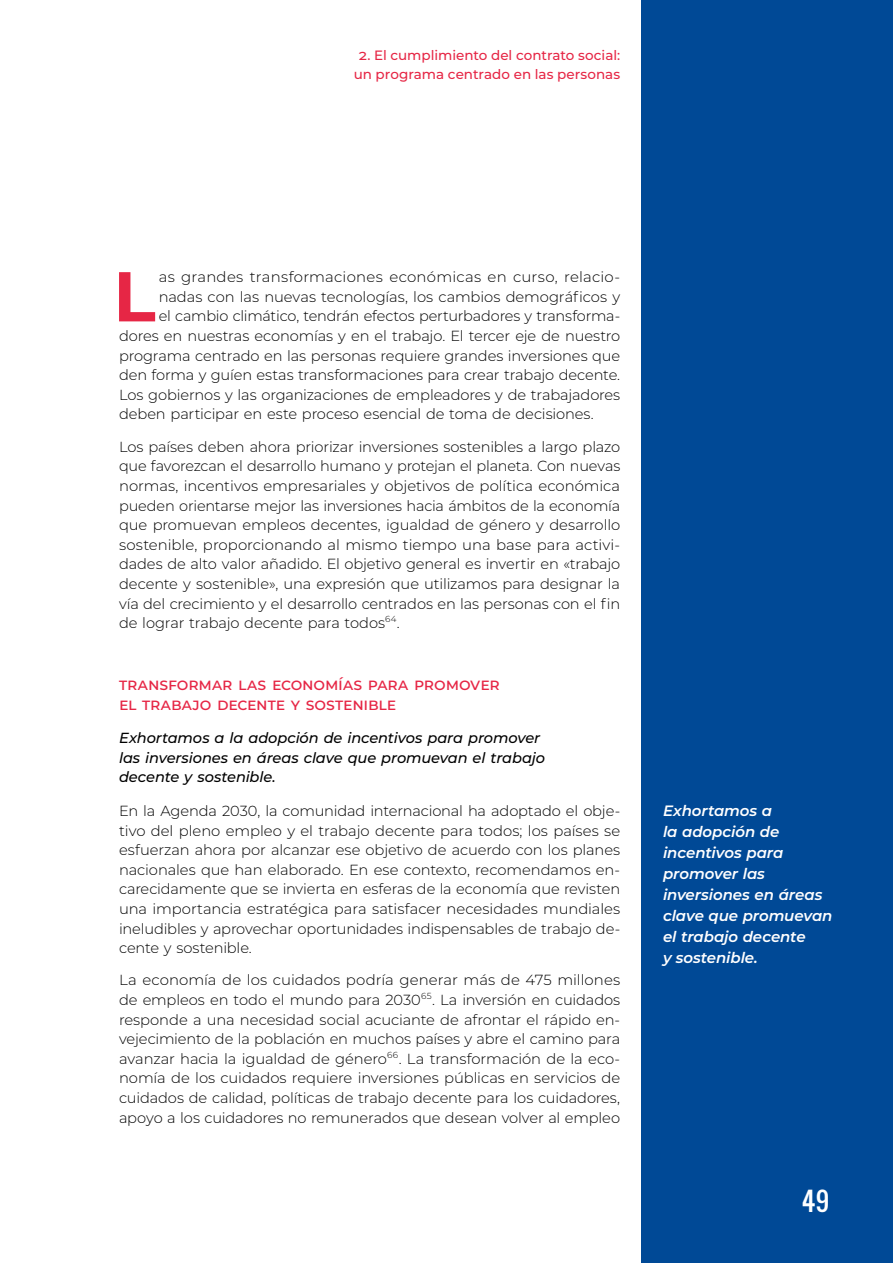
<style>
.page{position:relative;width:893px;height:1263px;background:#fff}
.page>*{position:absolute;margin:0;border:0;box-sizing:border-box;transform-origin:0 0}
.t1{font:700 70.35px "Montserrat";color:#e62645}
.t2{font:25.5px "Oswald";color:#fff}
.t3{font:500 16.5px "Montserrat";color:#e62645}
.t4{font:italic 600 15px/21px "Montserrat";letter-spacing:-.005em;color:#fff}
.t5{font:300 14.7px/19.6px "Montserrat";letter-spacing:-.01em;color:#000;text-align:justify}
.t6{font:italic 500 14.7px/19.6px "Montserrat";letter-spacing:-.01em;color:#000}
.t7{font:300 14.7px "Montserrat";letter-spacing:.015em;color:#000}
.t8{font:500 13.5px/19.2px "Montserrat";letter-spacing:-.005em;color:#e62645;text-align:center}
</style>
<div class="page">
<div style="left:641px;top:0;width:252px;height:1263px;background:#004996"></div>
<p class="t8" style="left:354px;top:45px;width:268px">2. El cumplimiento del contrato social: un programa centrado en las personas</p>
<h1 class="t1" style="left:113px;top:246px;width:44px">L</h1>
<p class="t7" style="left:159px;top:267px;width:463px">as grandes transformaciones económicas en curso, relacio-</p>
<p class="t5" style="left:159px;top:286px;width:463px">nadas con las nuevas tecnologías, los cambios demográficos y</p>
<p class="t5" style="left:159px;top:306px;width:463px">el cambio climático, tendrán efectos perturbadores y transforma-</p>
<p class="t5" style="left:119px;top:325px;width:503px">dores en nuestras economías y en el trabajo. El tercer eje de nuestro</p>
<p class="t5" style="left:119px;top:345px;width:503px">programa centrado en las personas requiere grandes inversiones que</p>
<p class="t5" style="left:119px;top:365px;width:503px">den forma y guíen estas transformaciones para crear trabajo decente.</p>
<p class="t5" style="left:119px;top:384px;width:503px">Los gobiernos y las organizaciones de empleadores y de trabajadores</p>
<p class="t5" style="left:119px;top:404px;width:476px">deben participar en este proceso esencial de toma de decisiones.</p>
<p class="t5" style="left:119px;top:436px;width:503px">Los países deben ahora priorizar inversiones sostenibles a largo plazo que favorezcan el desarrollo humano y protejan el planeta. Con nuevas normas, incentivos empresariales y objetivos de política económica pueden orientarse mejor las inversiones hacia ámbitos de la economía que promuevan empleos decentes, igualdad de género y desarrollo sostenible, proporcionando al mismo tiempo una base para activi&shy;dades de alto valor añadido. El objetivo general es invertir en «trabajo decente y sostenible», una expresión que utilizamos para designar la vía del crecimiento y el desarrollo centrados en las personas con el fin de lograr trabajo decente para todos<sup>64</sup>.</p>
<p class="t3" style="left:119px;top:673px;width:70px">TRANS FORM</p>
<p class="t3" style="left:212px;top:673px;width:72px">AR LAS ECONOM</p>
<p class="t3" style="left:338px;top:673px;width:88px">ÍAS PARA PROMOVER</p>
<p class="t3" style="left:119px;top:692px;width:109px">EL TRABAJO DECENTE</p>
<p class="t3" style="left:291px;top:692px;width:25px">Y SOSTENIBLE</p>
<p class="t6" style="left:119px;top:728px;width:427px">Exhortamos a la adopción de incentivos para promover las inversiones en áreas clave que promuevan el trabajo decente y sostenible.</p>
<p class="t5" style="left:119px;top:800px;width:503px">En la Agenda 2030, la comunidad internacional ha adoptado el obje&shy;tivo del pleno empleo y el trabajo decente para todos; los países se esfuerzan ahora por alcanzar ese objetivo de acuerdo con los planes nacionales que han elaborado. En ese contexto, recomendamos en&shy;carecidamente que se invierta en esferas de la economía que revisten una importancia estratégica para satisfacer necesidades mundiales ineludibles y aprovechar oportunidades indispensables de trabajo de&shy;cente y sostenible.</p>
<p class="t5" style="left:119px;top:970px;width:503px">La economía de los cuidados podría generar más de 475 millones de empleos en todo el mundo para 2030<sup>65</sup>. La inversión en cuidados responde a una necesidad social acuciante de afrontar el rápido en&shy;vejecimiento de la población en muchos países y abre el camino para avanzar hacia la igualdad de género<sup>66</sup>. La transformación de la eco&shy;nomía de los cuidados requiere inversiones públicas en servicios de cuidados de calidad, políticas de trabajo decente para los cuidadores, apoyo a los cuidadores no remunerados que desean volver al empleo</p>
<p class="t4" style="left:663px;top:799px;width:171px">Exhortamos a<br>la adopción de incentivos para promover las inversiones en áreas clave que promuevan el trabajo decente<br>y sostenible.</p>
<h2 class="t2" style="left:802px;top:1182px;width:29px">49</h2>
</div>
